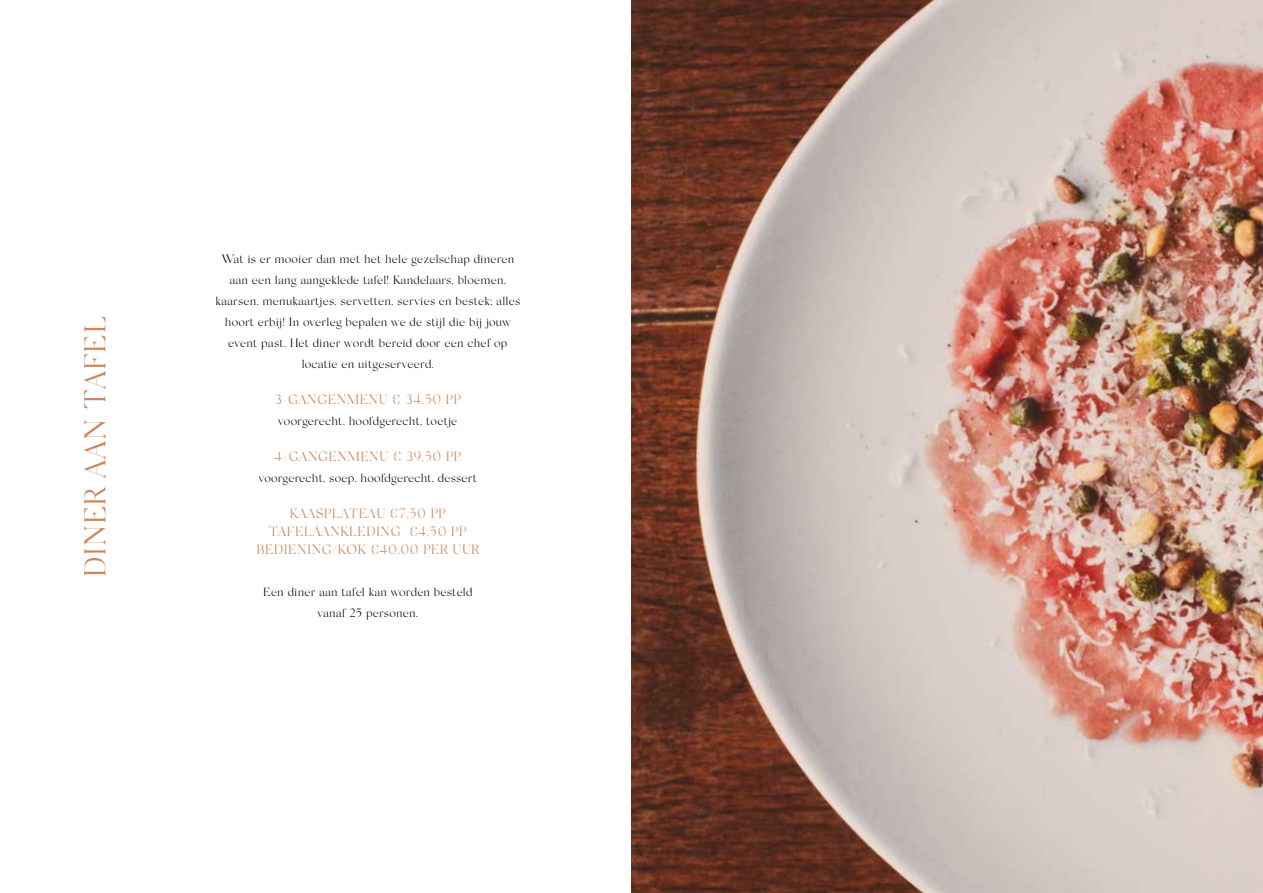
<style>
.page{position:relative;width:1263px;height:893px;background:#fff}
.page>*{position:absolute;margin:0;border:0;box-sizing:border-box;transform-origin:0 0}
.t1{font:300 30px "Silk Serif";letter-spacing:.02em;color:#cd855c}
.t2{font:300 13.5px/18px "Silk Serif";letter-spacing:.035em;color:#cd855c;text-align:center}
.t3{font:300 12px/21px "Silk Serif";letter-spacing:.02em;color:#000;text-align:center}
</style>
<div class="page">
<img style="left:631px;top:0;width:632px;height:893px">
<h1 class="t1" style="left:78px;top:577px;width:262px;rotate:-90deg">DINER AAN TAFEL</h1>
<p class="t3" style="left:215px;top:249px;width:306px">Wat is er mooier dan met het hele gezelschap dineren aan een lang aangeklede tafel! Kandelaars, bloemen, kaarsen, menukaartjes, servetten, servies en bestek; alles hoort erbij! In overleg bepalen we de stijl die bij jouw event past. Het diner wordt bereid door een chef op locatie en uitgeserveerd.</p>
<p class="t2" style="left:274px;top:391px;width:188px">3-GANGENMENU € 34,50 PP</p>
<p class="t3" style="left:278px;top:411px;width:181px">voorgerecht, hoofdgerecht, toetje</p>
<p class="t2" style="left:274px;top:448px;width:189px">4-GANGENMENU € 39,50 PP</p>
<p class="t3" style="left:259px;top:468px;width:220px">voorgerecht, soep, hoofdgerecht, dessert</p>
<p class="t2" style="left:256px;top:505px;width:224px">KAASPLATEAU €7,50 PP<br>TAFELAANKLEDING €4,50 PP<br>BEDIENING/KOK €40,00 PER UUR</p>
<p class="t3" style="left:263px;top:582px;width:211px">Een diner aan tafel kan worden besteld vanaf 25 personen.</p>
</div>
